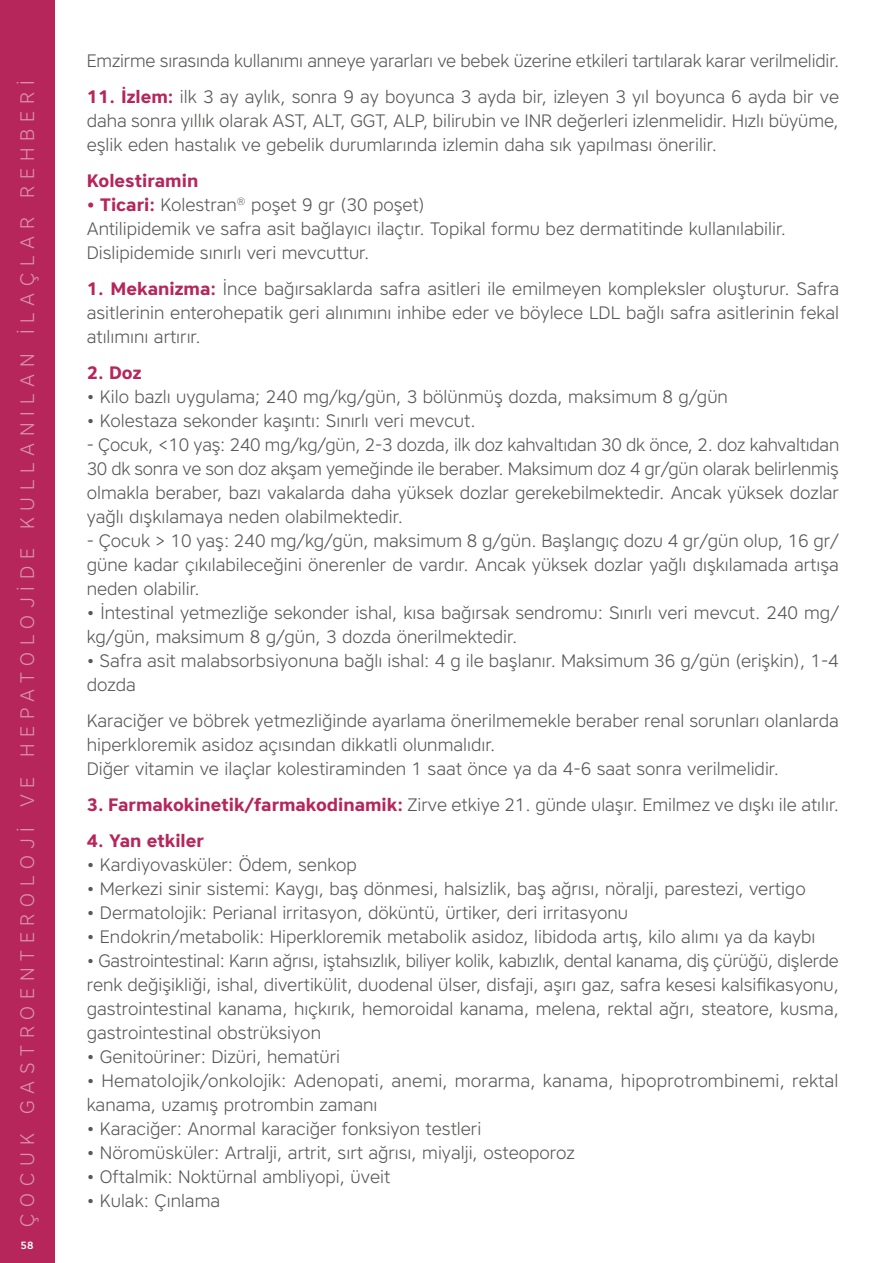
<style>
.page{position:relative;width:893px;height:1263px;background:#fff}
.page>*{position:absolute;margin:0;border:0;box-sizing:border-box;transform-origin:0 0}
.t1{font:300 19.5px "Core Sans A35";letter-spacing:.35em;color:#fff}
.t2{font:300 18px/24px "Core Sans A35";color:#575756;text-align:justify}
.t3{font:700 18px "Core Sans A65";color:#b6265b}
.t4{font:500 10.5px "Core Sans A55";color:#fff}
.s1{font-family:"Core Sans A65";font-weight:700;color:#b6265b}
</style>
<div class="page">
<div style="left:0;top:0;width:54px;height:1263px;background:#b6265b"></div>
<p class="t1" style="left:15px;top:1227px;width:1148px;rotate:-90deg">ÇOCUK GASTROENTEROLOJİ VE HEPATOLOJİDE KULLANILAN İLAÇLAR REHBERİ</p>
<p class="t4" style="left:21px;top:1238px;width:14px">58</p>
<p class="t2" style="left:87px;top:48px;width:754px">Emzirme sırasında kullanımı anneye yararları ve bebek üzerine etkileri tartılarak karar verilmelidir.</p>
<p class="t2" style="left:87px;top:84px;width:754px"><span class="s1">11. İzlem:</span> ilk 3 ay aylık, sonra 9 ay boyunca 3 ayda bir, izleyen 3 yıl boyunca 6 ayda bir ve daha sonra yıllık olarak AST, ALT, GGT, ALP, bilirubin ve INR değerleri izlenmelidir. Hızlı büyüme, eşlik eden hastalık ve gebelik durumlarında izlemin daha sık yapılması önerilir.</p>
<p class="t3" style="left:87px;top:169px;width:113px">Kolestiramin</p>
<p class="t2" style="left:87px;top:192px;width:701px;text-align:left"><span class="s1">• Ticari:</span> Kolestran<sup>®</sup> poşet 9 gr (30 poşet)<br>Antilipidemik ve safra asit bağlayıcı ilaçtır. Topikal formu bez dermatitinde kullanılabilir.<br>Dislipidemide sınırlı veri mevcuttur.</p>
<p class="t2" style="left:87px;top:276px;width:754px"><span class="s1">1. Mekanizma:</span> İnce bağırsaklarda safra asitleri ile emilmeyen kompleksler oluşturur. Safra asitlerinin enterohepatik geri alınımını inhibe eder ve böylece LDL bağlı safra asitlerinin fekal atılımını artırır.</p>
<p class="t3" style="left:87px;top:361px;width:56px">2. Doz</p>
<p class="t2" style="left:87px;top:384px;width:643px">• Kilo bazlı uygulama; 240 mg/kg/gün, 3 bölünmüş dozda, maksimum 8 g/gün</p>
<p class="t2" style="left:87px;top:408px;width:390px">• Kolestaza sekonder kaşıntı: Sınırlı veri mevcut.</p>
<p class="t2" style="left:87px;top:432px;width:754px">- Çocuk, &lt;10 yaş: 240 mg/kg/gün, 2-3 dozda, ilk doz kahvaltıdan 30 dk önce, 2. doz kahvaltıdan 30 dk sonra ve son doz akşam yemeğinde ile beraber. Maksimum doz 4 gr/gün olarak belirlenmiş olmakla beraber, bazı vakalarda daha yüksek dozlar gerekebilmektedir. Ancak yüksek dozlar yağlı dışkılamaya neden olabilmektedir.</p>
<p class="t2" style="left:87px;top:528px;width:754px">- Çocuk &gt; 10 yaş: 240 mg/kg/gün, maksimum 8 g/gün. Başlangıç dozu 4 gr/gün olup, 16 gr/ güne kadar çıkılabileceğini önerenler de vardır. Ancak yüksek dozlar yağlı dışkılamada artışa neden olabilir.</p>
<p class="t2" style="left:87px;top:600px;width:754px">• İntestinal yetmezliğe sekonder ishal, kısa bağırsak sendromu: Sınırlı veri mevcut. 240 mg/ kg/gün, maksimum 8 g/gün, 3 dozda önerilmektedir.</p>
<p class="t2" style="left:87px;top:648px;width:754px">• Safra asit malabsorbsiyonuna bağlı ishal: 4 g ile başlanır. Maksimum 36 g/gün (erişkin), 1-4 dozda</p>
<p class="t2" style="left:87px;top:708px;width:754px;text-align:left">Karaciğer ve böbrek yetmezliğinde ayarlama önerilmemekle beraber renal sorunları olanlarda hiperkloremik asidoz açısından dikkatli olunmalıdır.<br>Diğer vitamin ve ilaçlar kolestiraminden 1 saat önce ya da 4-6 saat sonra verilmelidir.</p>
<p class="t2" style="left:87px;top:792px;width:754px"><span class="s1">3. Farmakokinetik/farmakodinamik:</span> Zirve etkiye 21. günde ulaşır. Emilmez ve dışkı ile atılır.</p>
<p class="t3" style="left:87px;top:829px;width:119px">4. Yan etkiler</p>
<p class="t2" style="left:87px;top:852px;width:272px">• Kardiyovasküler: Ödem, senkop</p>
<p class="t2" style="left:87px;top:876px;width:720px">• Merkezi sinir sistemi: Kaygı, baş dönmesi, halsizlik, baş ağrısı, nöralji, parestezi, vertigo</p>
<p class="t2" style="left:87px;top:900px;width:543px">• Dermatolojik: Perianal irritasyon, döküntü, ürtiker, deri irritasyonu</p>
<p class="t2" style="left:87px;top:924px;width:730px">• Endokrin/metabolik: Hiperkloremik metabolik asidoz, libidoda artış, kilo alımı ya da kaybı</p>
<p class="t2" style="left:87px;top:948px;width:754px">• Gastrointestinal: Karın ağrısı, iştahsızlık, biliyer kolik, kabızlık, dental kanama, diş çürüğü, dişlerde renk değişikliği, ishal, divertikülit, duodenal ülser, disfaji, aşırı gaz, safra kesesi kalsifikasyonu, gastrointestinal kanama, hıçkırık, hemoroidal kanama, melena, rektal ağrı, steatore, kusma, gastrointestinal obstrüksiyon</p>
<p class="t2" style="left:87px;top:1044px;width:255px">• Genitoüriner: Dizüri, hematüri</p>
<p class="t2" style="left:87px;top:1068px;width:753px">• Hematolojik/onkolojik: Adenopati, anemi, morarma, kanama, hipoprotrombinemi, rektal kanama, uzamış protrombin zamanı</p>
<p class="t2" style="left:87px;top:1116px;width:396px">• Karaciğer: Anormal karaciğer fonksiyon testleri</p>
<p class="t2" style="left:87px;top:1140px;width:490px">• Nöromüsküler: Artralji, artrit, sırt ağrısı, miyalji, osteoporoz</p>
<p class="t2" style="left:87px;top:1164px;width:305px">• Oftalmik: Noktürnal ambliyopi, üveit</p>
<p class="t2" style="left:87px;top:1188px;width:135px">• Kulak: Çınlama</p>
</div>
